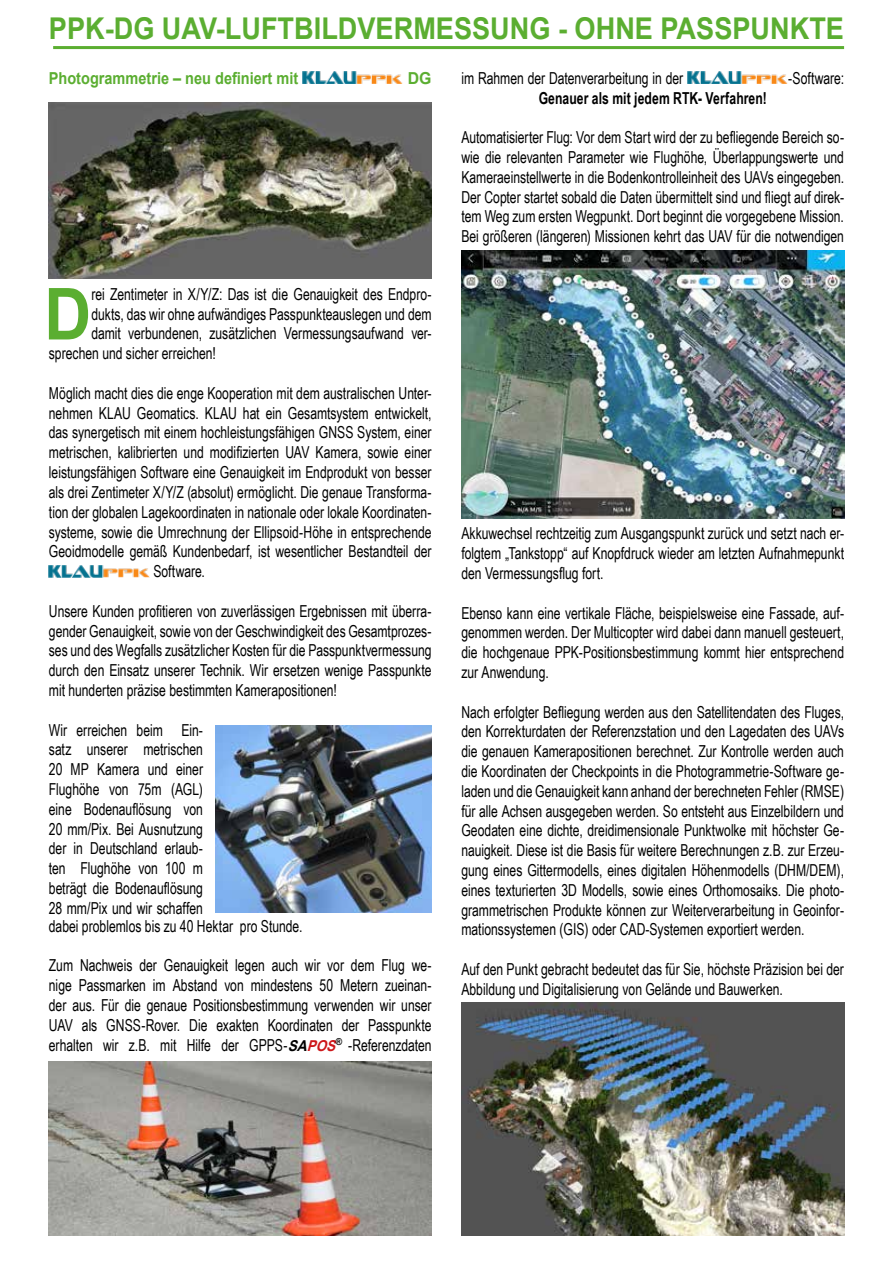
<style>
.page{position:relative;width:893px;height:1263px;background:#fff}
.page>*{position:absolute;margin:0;border:0;box-sizing:border-box;transform-origin:0 0}
.t1{font:700 71.85px "Arial";color:#5bae31;scale:.91 1}
.t2{font:700 30px "Arial";color:#5bae31;scale:.91 1}
.t3{font:16.5px/19.8px "Arial Narrow";color:#000;text-align:justify;scale:.9 1}
.t4{font:700 16.5px "Arial Narrow";letter-spacing:.005em;color:#000;scale:.9 1}
.t5{font:700 16.5px "Arial";color:#5bae31;scale:.88 1}
.t6{font:700 16.5px "Arial";color:#5bae31;scale:.96 1}
.s1{font-family:"Arial";font-weight:700;font-style:italic;font-size:15px}
.s2{font-family:"Arial";font-weight:700;font-style:italic;font-size:15px;color:#cd171a}
</style>
<div class="page">
<img style="left:302px;top:72px;width:101px;height:12px">
<img style="left:49px;top:565px;width:101px;height:12px">
<hr style="left:53px;top:46px;width:791px;height:3px;background:#5bae31">
<img style="left:687px;top:72px;width:101px;height:12px">
<img style="left:461px;top:251px;width:383px;height:268px">
<img style="left:216px;top:726px;width:216px;height:186px">
<img style="left:49px;top:102px;width:383px;height:177px">
<img style="left:49px;top:1061px;width:383px;height:174px">
<img style="left:461px;top:1002px;width:383px;height:233px">
<h2 class="t2" style="left:49px;top:7px;width:875px">PPK-DG UAV-LUFTBILDVERMESSUNG - OHNE PASSPUNKTE</h2>
<p class="t5" style="left:49px;top:66px;width:285px">Photogrammetrie – neu definiert mit</p>
<p class="t6" style="left:408px;top:66px;width:26px">DG</p>
<p class="t3" style="left:461px;top:68px;width:248px">im Rahmen der Datenverarbeitung in der</p>
<p class="t3" style="left:788px;top:68px;width:64px">-Software:</p>
<p class="t4" style="left:539px;top:85px;width:255px">Genauer als mit jedem RTK- Verfahren!</p>
<p class="t3" style="left:461px;top:127px;width:427px">Automatisierter Flug: Vor dem Start wird der zu befliegende Bereich so&shy;wie die relevanten Parameter wie Flughöhe, Überlappungswerte und Kameraeinstellwerte in die Bodenkontrolleinheit des UAVs eingegeben.<br>Der Copter startet sobald die Daten übermittelt sind und fliegt auf direk&shy;tem Weg zum ersten Wegpunkt. Dort beginnt die vorgegebene Mission.<br>Bei größeren (längeren) Missionen kehrt das UAV für die notwendigen</p>
<h1 class="t1" style="left:44px;top:264px;width:53px">D</h1>
<p class="t3" style="left:91px;top:284px;width:380px">rei Zentimeter in X/Y/Z: Das ist die Genauigkeit des Endpro-</p>
<p class="t3" style="left:91px;top:303px;width:380px">dukts, das wir ohne aufwändiges Passpunkteauslegen und dem</p>
<p class="t3" style="left:91px;top:323px;width:380px">damit verbundenen, zusätzlichen Vermessungsaufwand ver-</p>
<p class="t3" style="left:49px;top:343px;width:187px">sprechen und sicher erreichen!</p>
<p class="t3" style="left:49px;top:383px;width:427px">Möglich macht dies die enge Kooperation mit dem australischen Unter-</p>
<p class="t3" style="left:49px;top:402px;width:427px">nehmen KLAU Geomatics. KLAU hat ein Gesamtsystem entwickelt,</p>
<p class="t3" style="left:49px;top:422px;width:427px">das synergetisch mit einem hochleistungsfähigen GNSS System, einer</p>
<p class="t3" style="left:49px;top:442px;width:427px">metrischen, kalibrierten und modifizierten UAV Kamera, sowie einer</p>
<p class="t3" style="left:49px;top:462px;width:427px">leistungsfähigen Software eine Genauigkeit im Endprodukt von besser</p>
<p class="t3" style="left:49px;top:482px;width:427px">als drei Zentimeter X/Y/Z (absolut) ermöglicht. Die genaue Transforma-</p>
<p class="t3" style="left:49px;top:501px;width:427px">tion der globalen Lagekoordinaten in nationale oder lokale Koordinaten-</p>
<p class="t3" style="left:49px;top:521px;width:427px">systeme, sowie die Umrechnung der Ellipsoid-Höhe in entsprechende</p>
<p class="t3" style="left:49px;top:541px;width:427px">Geoidmodelle gemäß Kundenbedarf, ist wesentlicher Bestandteil der</p>
<p class="t3" style="left:153px;top:561px;width:59px">Software.</p>
<p class="t3" style="left:49px;top:600px;width:427px">Unsere Kunden profitieren von zuverlässigen Ergebnissen mit überra&shy;gender Genauigkeit, sowie von der Geschwindigkeit des Gesamtprozes&shy;ses und des Wegfalls zusätzlicher Kosten für die Passpunktvermessung durch den Einsatz unserer Technik. Wir ersetzen wenige Passpunkte mit hunderten präzise bestimmten Kamerapositionen!</p>
<p class="t3" style="left:49px;top:719px;width:173px">Wir erreichen beim Ein&shy;satz unserer metrischen 20 MP Kamera und einer Flughöhe von 75m (AGL) eine Bodenauflösung von 20 mm/Pix. Bei Ausnutzung der in Deutschland erlaub&shy;ten Flughöhe von 100 m beträgt die Bodenauflösung 28 mm/Pix und wir schaffen</p>
<p class="t3" style="left:49px;top:915px;width:283px">dabei problemlos bis zu 40 Hektar pro Stunde.</p>
<p class="t3" style="left:49px;top:955px;width:427px">Zum Nachweis der Genauigkeit legen auch wir vor dem Flug we&shy;nige Passmarken im Abstand von mindestens 50 Metern zueinan&shy;der aus. Für die genaue Positionsbestimmung verwenden wir unser UAV als GNSS-Rover. Die exakten Koordinaten der Passpunkte erhalten wir z.B. mit Hilfe der GPPS-<span class="s1">SA</span><span class="s2">POS</span><sup>®</sup> -Referenzdaten</p>
<p class="t3" style="left:461px;top:523px;width:427px">Akkuwechsel rechtzeitig zum Ausgangspunkt zurück und setzt nach er&shy;folgtem „Tankstopp“ auf Knopfdruck wieder am letzten Aufnahmepunkt den Vermessungsflug fort.</p>
<p class="t3" style="left:461px;top:602px;width:427px">Ebenso kann eine vertikale Fläche, beispielsweise eine Fassade, auf&shy;genommen werden. Der Multicopter wird dabei dann manuell gesteuert, die hochgenaue PPK-Positionsbestimmung kommt hier entsprechend zur Anwendung.</p>
<p class="t3" style="left:461px;top:701px;width:427px">Nach erfolgter Befliegung werden aus den Satellitendaten des Fluges, den Korrekturdaten der Referenzstation und den Lagedaten des UAVs die genauen Kamerapositionen berechnet. Zur Kontrolle werden auch die Koordinaten der Checkpoints in die Photogrammetrie-Software ge&shy;laden und die Genauigkeit kann anhand der berechneten Fehler (RMSE) für alle Achsen ausgegeben werden. So entsteht aus Einzelbildern und Geodaten eine dichte, dreidimensionale Punktwolke mit höchster Ge&shy;nauigkeit. Diese ist die Basis für weitere Berechnungen z.B. zur Erzeu&shy;gung eines Gittermodells, eines digitalen Höhenmodells (DHM/DEM), eines texturierten 3D Modells, sowie eines Orthomosaiks. Die photo&shy;grammetrischen Produkte können zur Weiterverarbeitung in Geoinfor&shy;mationssystemen (GIS) oder CAD-Systemen exportiert werden.</p>
<p class="t3" style="left:461px;top:959px;width:427px">Auf den Punkt gebracht bedeutet das für Sie, höchste Präzision bei der<br>Abbildung und Digitalisierung von Gelände und Bauwerken.</p>
</div>
